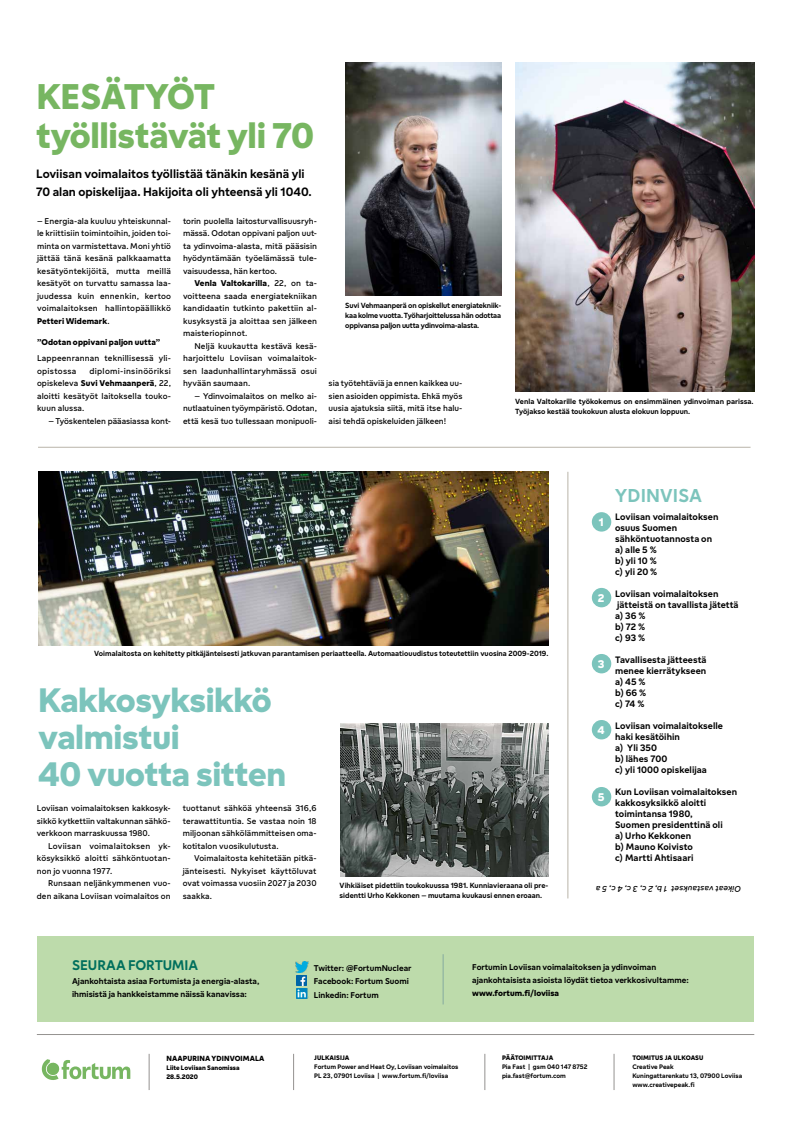
<style>
.page{position:relative;width:794px;height:1134px;background:#fff}
.page>*{position:absolute;margin:0;border:0;box-sizing:border-box;transform-origin:0 0}
.t1{font:700 38.3px/38.2px "Fortum Sans";letter-spacing:-.01em;color:#77b661}
.t2{font:700 36.4px/37px "Fortum Sans";letter-spacing:-.01em;color:#7cc4bc}
.t3{font:500 20px "Fortum Sans";letter-spacing:.005em;color:#7cc4bc}
.t4{font:500 15px "Fortum Sans";letter-spacing:-.01em;color:#006f5d}
.t5{font:500 13px/18px "Fortum Sans";color:#000}
.t6{font:700 12px "Fortum Sans";color:#fff}
.t7{font:500 10px/11px "Fortum Sans";letter-spacing:.005em;color:#000}
.t8{font:9px/12.5px "Fortum Sans";letter-spacing:.005em;color:#000;text-align:justify}
.t9{font:500 9px/13px "Fortum Sans";color:#000}
.t10{font:700 9px "Fortum Sans";letter-spacing:.005em;color:#000}
.t11{font:italic 9px "Fortum Sans";letter-spacing:.005em;color:#000}
.t12{font:500 8px/10px "Fortum Sans";color:#000}
.t13{font:700 8px "Fortum Sans";letter-spacing:.01em;color:#000}
.t14{font:500 7px/9px "Fortum Sans";color:#000}
.t15{font:700 7px/9px "Fortum Sans";color:#000}
.s1{font-weight:700}
</style>
<div class="page">
<hr style="left:37px;top:1034px;width:717px;height:1px;background:#949290">
<div style="left:37px;top:936px;width:716px;height:86px;background:#bddbab"></div>
<svg style="left:296px;top:961px;width:13px;height:38px"></svg>
<hr style="left:443px;top:954px;width:1px;height:50px;background:#85aa9f">
<hr style="left:293px;top:1054px;width:1px;height:36px;background:#949290">
<hr style="left:484px;top:1054px;width:1px;height:36px;background:#949290">
<hr style="left:614px;top:1054px;width:1px;height:36px;background:#949290">
<svg style="left:41px;top:1059px;width:89px;height:21px"></svg>
<hr style="left:149px;top:1054px;width:1px;height:36px;background:#949290">
<hr style="left:38px;top:447px;width:712px;height:1px;background:#b9b4a9">
<img style="left:340px;top:723px;width:208px;height:153px">
<hr style="left:567px;top:472px;width:1px;height:426px;background:#b9b4a9">
<img style="left:38px;top:471px;width:510px;height:175px">
<img style="left:346px;top:62px;width:156px;height:234px">
<img style="left:516px;top:62px;width:238px;height:330px">
<div style="left:592px;top:512px;width:19px;height:20px;background:#7cc4bc;border-radius:50%"></div>
<div style="left:592px;top:588px;width:19px;height:19px;background:#7cc4bc;border-radius:50%"></div>
<div style="left:592px;top:654px;width:19px;height:19px;background:#7cc4bc;border-radius:50%"></div>
<div style="left:592px;top:720px;width:19px;height:19px;background:#7cc4bc;border-radius:50%"></div>
<div style="left:592px;top:787px;width:19px;height:19px;background:#7cc4bc;border-radius:50%"></div>
<h1 class="t1" style="left:36px;top:78px;width:280px">KESÄTYÖT työllistävät yli 70</h1>
<h3 class="t5" style="left:36px;top:165px;width:277px">Loviisan voimalaitos työllistää tänäkin kesänä yli<br>70 alan opiskelijaa. Hakijoita oli yhteensä yli 1040.</h3>
<p class="t8" style="left:37px;top:214px;width:135px">– Energia-ala kuuluu yhteiskunnal&shy;le kriittisiin toimintoihin, joiden toi&shy;minta on varmistettava. Moni yhtiö jättää tänä kesänä palkkaamatta kesätyöntekijöitä, mutta meillä kesätyöt on turvattu samassa laa&shy;juudessa kuin ennenkin, kertoo voimalaitoksen hallintopäällikkö <span class="s1">Petteri Widemark</span>.</p>
<p class="t10" style="left:37px;top:337px;width:125px">”Odotan oppivani paljon uutta”</p>
<p class="t8" style="left:37px;top:352px;width:135px">Lappeenrannan teknillisessä yli&shy;opistossa</p>
<p class="t8" style="left:37px;top:364px;width:135px;text-indent:52px">diplomi-insinööriksi opiskeleva <span class="s1">Suvi Vehmaanperä</span>, 22, aloitti kesätyöt laitoksella touko&shy;kuun alussa.</p>
<p class="t8" style="left:48px;top:414px;width:124px">– Työskentelen pääasiassa kont-</p>
<p class="t8" style="left:183px;top:214px;width:135px">torin puolella laitosturvallisuusryh&shy;mässä. Odotan oppivani paljon uut&shy;ta ydinvoima-alasta, mitä pääsisin hyödyntämään työelämässä tule&shy;vaisuudessa, hän kertoo.</p>
<p class="t8" style="left:183px;top:277px;width:135px;text-indent:11px"><span class="s1">Venla Valtokarilla</span>, 22, on ta&shy;voitteena saada energiatekniikan kandidaatin tutkinto pakettiin al&shy;kusyksystä ja aloittaa sen jälkeen maisteriopinnot.</p>
<p class="t8" style="left:183px;top:339px;width:135px;text-indent:11px">Neljä kuukautta kestävä kesä&shy;harjoittelu Loviisan voimalaitok&shy;sen laadunhallintaryhmässä osui hyvään saumaan.</p>
<p class="t8" style="left:183px;top:389px;width:135px;text-indent:11px">– Ydinvoimalaitos on melko ai&shy;nutlaatuinen työympäristö. Odotan, että kesä tuo tullessaan monipuoli-</p>
<p class="t12" style="left:345px;top:300px;width:157px;text-align:justify">Suvi Vehmaanperä on opiskellut energiatekniik&shy;kaa kolme vuotta. Työharjoittelussa hän odottaa oppivansa paljon uutta ydinvoima-alasta.</p>
<p class="t8" style="left:329px;top:377px;width:135px">sia työtehtäviä ja ennen kaikkea uu&shy;sien asioiden oppimista. Ehkä myös uusia ajatuksia siitä, mitä itse halu&shy;aisi tehdä opiskeluiden jälkeen!</p>
<p class="t12" style="left:515px;top:397px;width:240px">Venla Valtokarille työkokemus on ensimmäinen ydinvoiman parissa.<br>Työjakso kestää toukokuun alusta elokuun loppuun.</p>
<p class="t12" style="left:94px;top:648px;width:455px">Voimalaitosta on kehitetty pitkäjänteisesti jatkuvan parantamisen periaatteella. Automaatiouudistus toteutettiin vuosina 2009-2019.</p>
<h2 class="t2" style="left:38px;top:682px;width:249px">Kakkosyksikkö valmistui<br>40 vuotta sitten</h2>
<p class="t8" style="left:37px;top:802px;width:135px">Loviisan voimalaitoksen kakkosyk&shy;sikkö kytkettiin valtakunnan sähkö&shy;verkkoon marraskuussa 1980.</p>
<p class="t8" style="left:37px;top:839px;width:135px;text-indent:11px">Loviisan voimalaitoksen yk&shy;kösyksikkö aloitti sähköntuotan&shy;non jo vuonna 1977.</p>
<p class="t8" style="left:37px;top:877px;width:135px;text-align:right">Runsaan neljänkymmenen vuo&shy;den aikana Loviisan voimalaitos on</p>
<p class="t8" style="left:183px;top:802px;width:135px">tuottanut sähköä yhteensä 316,6 terawattituntia. Se vastaa noin 18 miljoonan sähkölämmitteisen oma&shy;kotitalon vuosikulutusta.</p>
<p class="t8" style="left:183px;top:852px;width:135px;text-indent:11px">Voimalaitosta kehitetään pitkä&shy;jänteisesti. Nykyiset käyttöluvat ovat voimassa vuosiin 2027 ja 2030 saakka.</p>
<p class="t12" style="left:340px;top:880px;width:210px">Vihkiäiset pidettiin toukokuussa 1981. Kunniavieraana oli pre&shy;sidentti Urho Kekkonen – muutama kuukausi ennen eroaan.</p>
<h3 class="t3" style="left:615px;top:484px;width:88px">YDINVISA</h3>
<p class="t7" style="left:615px;top:511px;width:105px">Loviisan voimalaitoksen osuus Suomen sähköntuotannosta on a) alle 5 %<br>b) yli 10 %<br>c) yli 20 %</p>
<p class="t7" style="left:615px;top:588px;width:125px">Loviisan voimalaitoksen jätteistä on tavallista jätettä a) 36 %<br>b) 72 %<br>c) 93 %</p>
<p class="t7" style="left:615px;top:654px;width:93px">Tavallisesta jätteestä menee kierrätykseen a) 45 %<br>b) 66 %<br>c) 74 %</p>
<p class="t7" style="left:615px;top:720px;width:109px">Loviisan voimalaitokselle haki kesätöihin<br>a) Yli 350<br>b) lähes 700<br>c) yli 1000 opiskelijaa</p>
<p class="t7" style="left:615px;top:786px;width:123px">Kun Loviisan voimalaitoksen kakkosyksikkö aloitti toimintansa 1980,<br>Suomen presidenttinä oli<br>a) Urho Kekkonen<br>b) Mauno Koivisto<br>c) Martti Ahtisaari</p>
<p class="t11" style="left:741px;top:894px;width:147px;rotate:-180deg">Oikeat vastaukset 1 b, 2 c, 3 c, 4 c, 5 a</p>
<h3 class="t6" style="left:598px;top:515px;width:6px">1</h3>
<h3 class="t6" style="left:598px;top:591px;width:8px">2</h3>
<h3 class="t6" style="left:598px;top:657px;width:8px">3</h3>
<h3 class="t6" style="left:597px;top:723px;width:9px">4</h3>
<h3 class="t6" style="left:598px;top:790px;width:8px">5</h3>
<h3 class="t4" style="left:72px;top:956px;width:127px">SEURAA FORTUMIA</h3>
<p class="t9" style="left:72px;top:974px;width:189px">Ajankohtaista asiaa Fortumista ja energia-alasta, ihmisistä ja hankkeistamme näissä kanavissa:</p>
<p class="t13" style="left:166px;top:1054px;width:100px">NAAPURINA YDINVOIMALA</p>
<p class="t15" style="left:166px;top:1063px;width:75px">Liite Loviisan Sanomissa<br>28.5.2020</p>
<p class="t9" style="left:314px;top:961px;width:99px;line-height:13.5px">Twitter: @FortumNuclear<br>Facebook: Fortum Suomi<br>Linkedin: Fortum</p>
<p class="t9" style="left:472px;top:960px;width:218px">Fortumin Loviisan voimalaitoksen ja ydinvoiman ajankohtaisista asioista löydät tietoa verkkosivultamme:</p>
<p class="t10" style="left:472px;top:987px;width:88px">www.fortum.fi/loviisa</p>
<p class="t15" style="left:314px;top:1054px;width:37px">JULKAISIJA</p>
<p class="t14" style="left:314px;top:1063px;width:146px">Fortum Power and Heat Oy, Loviisan voimalaitos<br>PL 23, 07901 Loviisa | www.fortum.fi/loviisa</p>
<p class="t15" style="left:502px;top:1054px;width:53px">PÄÄTOIMITTAJA</p>
<p class="t14" style="left:502px;top:1063px;width:87px">Pia Fast | gsm 040 147 8752 pia.fast@fortum.com</p>
<p class="t15" style="left:632px;top:1054px;width:73px">TOIMITUS JA ULKOASU</p>
<p class="t14" style="left:632px;top:1063px;width:111px">Creative Peak<br>Kuningattarenkatu 13, 07900 Loviisa www.creativepeak.fi</p>
</div>
